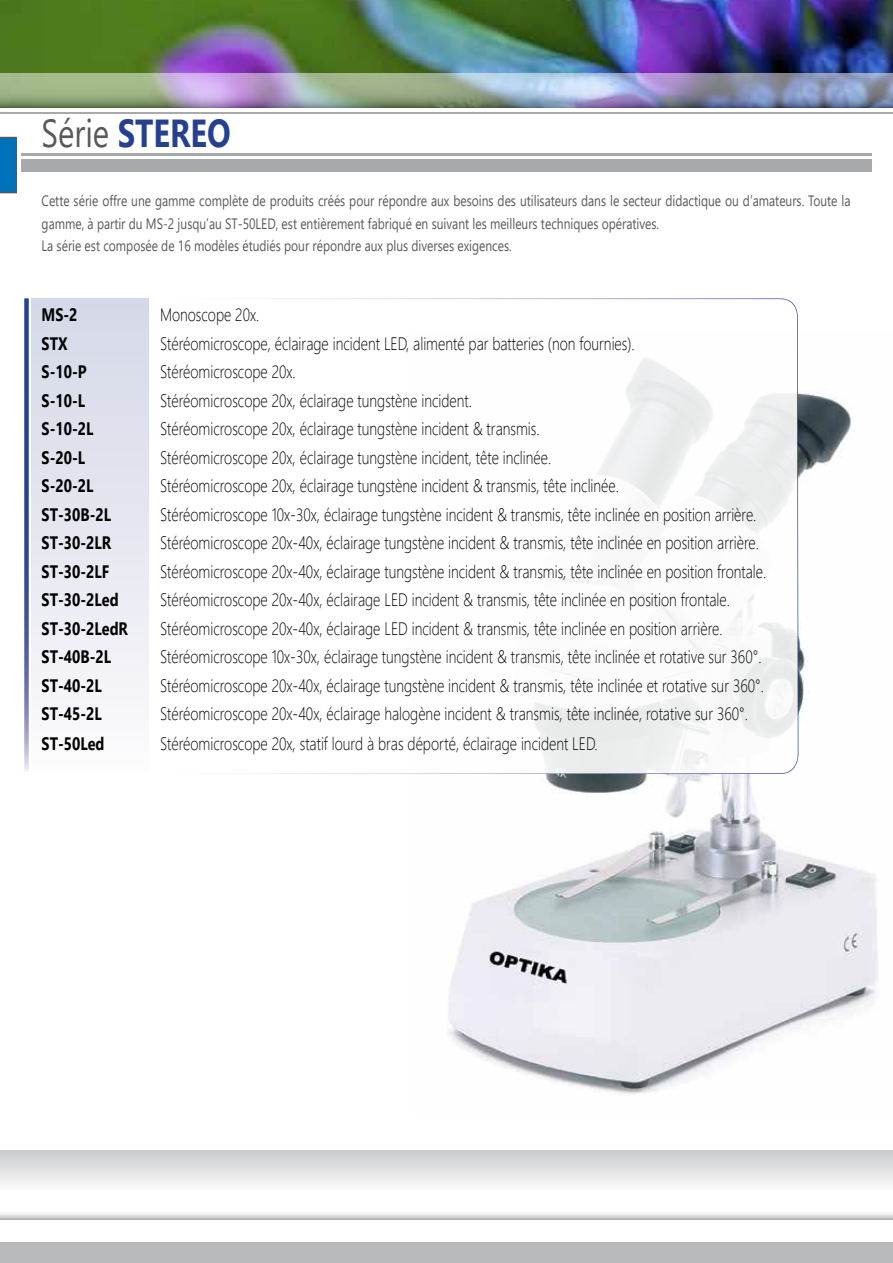
<style>
.page{position:relative;width:893px;height:1263px;background:#fff}
.page>*{position:absolute;margin:0;border:0;box-sizing:border-box;transform-origin:0 0}
.t1{font:700 39px "Segoe UI";color:#25408f;scale:.8 1}
.t2{font:300 18px "Segoe UI";color:#000;scale:.8 1}
.t3{font:700 18px "Segoe UI";color:#000;scale:.8 1}
.t4{font:15px/22.5px "Segoe UI";color:#58595b;scale:.8 1}
.s1{font-weight:400;color:#58595b}
</style>
<div class="page">
<img style="left:0;top:0;width:893px;height:73px">
<hr style="left:21px;top:154px;width:851px;height:2px;background:#a7a9ac">
<div style="left:21px;top:159px;width:851px;height:13px;background:#a7a9ac"></div>
<svg style="left:0;top:1213px;width:893px;height:6px"></svg>
<div style="left:0;top:1150px;width:893px;height:41px;background:linear-gradient(to bottom,#c9cbcc,#fbfcfc)"></div>
<img style="left:0;top:73px;width:893px;height:34px">
<hr style="left:0;top:112px;width:893px;height:1px;background:#a7a9ac">
<div style="left:0;top:1242px;width:893px;height:21px;background:#b7b9bb"></div>
<img style="left:448px;top:393px;width:430px;height:702px">
<svg style="left:0;top:137px;width:17px;height:56px"></svg>
<svg style="left:24px;top:298px;width:5px;height:473px;background:#5868a6"></svg>
<div style="left:32px;top:298px;width:117px;height:476px;background:linear-gradient(to bottom,#d3d7e7,#fcfafc)"></div>
<svg style="left:148px;top:298px;width:650px;height:477px"></svg>
<h1 class="t1" style="left:42px;top:102px;width:238px"><span class="s1">Série</span> STEREO</h1>
<p class="t4" style="left:42px;top:189px;width:1013px">Cette série offre une gamme complète de produits créés pour répondre aux besoins des utilisateurs dans le secteur didactique ou d’amateurs. Toute la gamme, à partir du MS-2 jusqu’au ST-50LED, est entièrement fabriqué en suivant les meilleurs techniques opératives.<br>La série est composée de 16 modèles étudiés pour répondre aux plus diverses exigences.</p>
<p class="t3" style="left:42px;top:300px;width:46px">MS-2</p>
<p class="t2" style="left:160px;top:300px;width:126px">Monoscope 20x.</p>
<p class="t3" style="left:42px;top:329px;width:34px">STX</p>
<p class="t2" style="left:160px;top:329px;width:595px">Stéréomicroscope, éclairage incident LED, alimenté par batteries (non fournies).</p>
<p class="t3" style="left:42px;top:357px;width:58px">S-10-P</p>
<p class="t2" style="left:160px;top:357px;width:171px">Stéréomicroscope 20x.</p>
<p class="t3" style="left:42px;top:386px;width:56px">S-10-L</p>
<p class="t2" style="left:160px;top:386px;width:391px">Stéréomicroscope 20x, éclairage tungstène incident.</p>
<p class="t3" style="left:42px;top:414px;width:66px">S-10-2L</p>
<p class="t2" style="left:160px;top:414px;width:476px">Stéréomicroscope 20x, éclairage tungstène incident &amp; transmis.</p>
<p class="t3" style="left:42px;top:443px;width:56px">S-20-L</p>
<p class="t2" style="left:160px;top:443px;width:490px">Stéréomicroscope 20x, éclairage tungstène incident, tête inclinée.</p>
<p class="t3" style="left:42px;top:471px;width:66px">S-20-2L</p>
<p class="t2" style="left:160px;top:471px;width:575px">Stéréomicroscope 20x, éclairage tungstène incident &amp; transmis, tête inclinée.</p>
<p class="t3" style="left:42px;top:500px;width:88px">ST-30B-2L</p>
<p class="t2" style="left:160px;top:500px;width:747px">Stéréomicroscope 10x-30x, éclairage tungstène incident &amp; transmis, tête inclinée en position arrière.</p>
<p class="t3" style="left:42px;top:528px;width:89px">ST-30-2LR</p>
<p class="t2" style="left:160px;top:528px;width:750px">Stéréomicroscope 20x-40x, éclairage tungstène incident &amp; transmis, tête inclinée en position arrière.</p>
<p class="t3" style="left:42px;top:557px;width:86px">ST-30-2LF</p>
<p class="t2" style="left:160px;top:557px;width:759px">Stéréomicroscope 20x-40x, éclairage tungstène incident &amp; transmis, tête inclinée en position frontale.</p>
<p class="t3" style="left:42px;top:585px;width:98px">ST-30-2Led</p>
<p class="t2" style="left:160px;top:585px;width:714px">Stéréomicroscope 20x-40x, éclairage LED incident &amp; transmis, tête inclinée en position frontale.</p>
<p class="t3" style="left:42px;top:614px;width:110px">ST-30-2LedR</p>
<p class="t2" style="left:160px;top:614px;width:705px">Stéréomicroscope 20x-40x, éclairage LED incident &amp; transmis, tête inclinée en position arrière.</p>
<p class="t3" style="left:42px;top:642px;width:88px">ST-40B-2L</p>
<p class="t2" style="left:160px;top:642px;width:753px">Stéréomicroscope 10x-30x, éclairage tungstène incident &amp; transmis, tête inclinée et rotative sur 360°.</p>
<p class="t3" style="left:42px;top:671px;width:77px">ST-40-2L</p>
<p class="t2" style="left:160px;top:671px;width:756px">Stéréomicroscope 20x-40x, éclairage tungstène incident &amp; transmis, tête inclinée et rotative sur 360°.</p>
<p class="t3" style="left:42px;top:699px;width:77px">ST-45-2L</p>
<p class="t2" style="left:160px;top:699px;width:736px">Stéréomicroscope 20x-40x, éclairage halogène incident &amp; transmis, tête inclinée, rotative sur 360°.</p>
<p class="t3" style="left:42px;top:729px;width:80px">ST-50Led</p>
<p class="t2" style="left:160px;top:729px;width:548px">Stéréomicroscope 20x, statif lourd à bras déporté, éclairage incident LED.</p>
</div>
